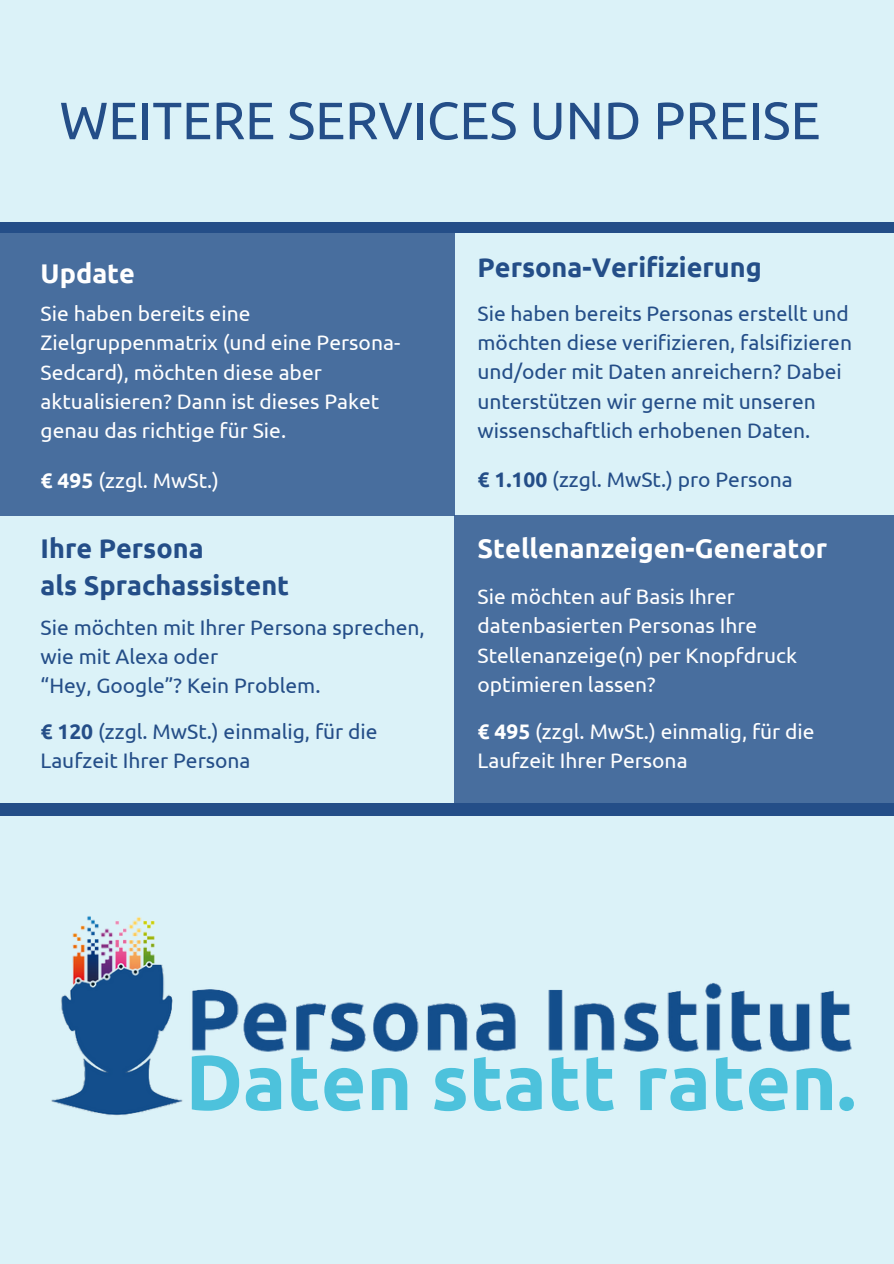
<style>
.page{position:relative;width:894px;height:1264px;background:#fff}
.page>*{position:absolute;margin:0;border:0;box-sizing:border-box;transform-origin:0 0}
.t1{font:700 78px "Ubuntu";color:#4dc2dc}
.t2{font:52.5px "Ubuntu";color:#244e88}
.t3{font:700 27px/37.2px "Ubuntu";color:#244e88}
.t4{font:700 27px "Ubuntu";color:#fff}
.t5{font:21px/29.2px "Ubuntu";color:#244e88}
.t6{font:21px/29.2px "Ubuntu";color:#fff}
.s1{font-weight:700}
</style>
<div class="page">
<div style="left:0;top:0;width:893px;height:1263px;background:#dbf2f8"></div>
<div style="left:0;top:232px;width:454px;height:284px;background:#486e9e"></div>
<div style="left:454px;top:516px;width:439px;height:289px;background:#486e9e"></div>
<img style="left:51px;top:916px;width:801px;height:200px">
<div style="left:0;top:222px;width:893px;height:11px;background:#244e88"></div>
<div style="left:0;top:803px;width:893px;height:12px;background:#244e88"></div>
<h2 class="t2" style="left:59px;top:90px;width:762px">WEITERE SERVICES UND PREISE</h2>
<h3 class="t4" style="left:41px;top:257px;width:96px">Update</h3>
<p class="t6" style="left:41px;top:298px;width:361px">Sie haben bereits eine<br>Zielgruppenmatrix (und eine Persona-<br>Sedcard), möchten diese aber aktualisieren? Dann ist dieses Paket genau das richtige für Sie.</p>
<h3 class="t6" style="left:41px;top:465px;width:180px"><span class="s1">€ 495</span> (zzgl. MwSt.)</h3>
<h3 class="t3" style="left:477px;top:248px;width:286px">Persona-Verifizierung</h3>
<p class="t5" style="left:477px;top:298px;width:376px">Sie haben bereits Personas erstellt und möchten diese verifizieren, falsifizieren und/oder mit Daten anreichern? Dabei unterstützen wir gerne mit unseren wissenschaftlich erhobenen Daten.</p>
<p class="t5" style="left:477px;top:465px;width:317px"><span class="s1">€ 1.100</span> (zzgl. MwSt.) pro Persona</p>
<p class="t3" style="left:41px;top:529px;width:250px">Ihre Persona<br>als Sprachassistent</p>
<p class="t4" style="left:477px;top:533px;width:351px">Stellenanzeigen-Generator</p>
<p class="t6" style="left:477px;top:581px;width:321px">Sie möchten auf Basis Ihrer datenbasierten Personas Ihre<br>Stellenanzeige(n) per Knopfdruck optimieren lassen?</p>
<h3 class="t5" style="left:41px;top:612px;width:385px">Sie möchten mit Ihrer Persona sprechen, wie mit Alexa oder</h3>
<p class="t5" style="left:41px;top:670px;width:281px">“Hey, Google”? Kein Problem.</p>
<p class="t5" style="left:40px;top:716px;width:338px"><span class="s1">€ 120</span> (zzgl. MwSt.) einmalig, für die<br>Laufzeit Ihrer Persona</p>
<p class="t6" style="left:477px;top:716px;width:338px"><span class="s1">€ 495</span> (zzgl. MwSt.) einmalig, für die<br>Laufzeit Ihrer Persona</p>
<p class="t1" style="left:185px;top:1037px;width:672px">Daten statt raten.</p>
</div>
